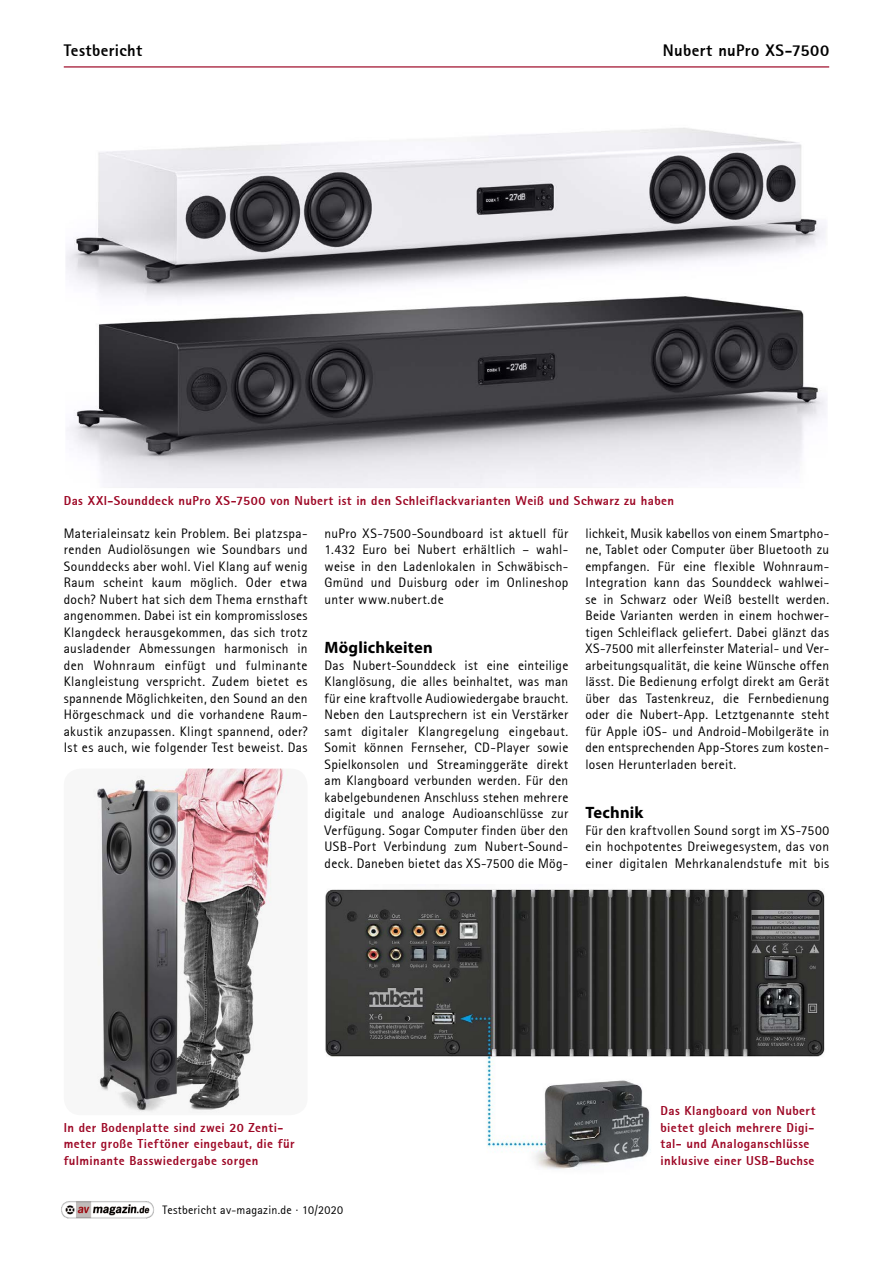
<style>
.page{position:relative;width:893px;height:1263px;background:#fff}
.page>*{position:absolute;margin:0;border:0;box-sizing:border-box;transform-origin:0 0}
.Sky_x{font:800 16.5px "Rotis Sans Serif";letter-spacing:.025em;color:#000}
.Subheads_x{font:700 16.5px "Myriad Pro";letter-spacing:.01em;color:#000}
.Brot_ohne_Einzug_x{font:13.5px/16.5px "Rotis Sans Serif";letter-spacing:.02em;color:#000;text-align:justify}
.BUs_x{font:800 12.75px/16.5px "Rotis Sans Serif";letter-spacing:.03em;color:#9d0624}
._8pt_x{font:12px "Rotis Sans Serif";letter-spacing:.02em;color:#000}
</style>
<div class="page">
<img style="left:93px;top:769px;width:195px;height:344px">
<img style="left:325px;top:889px;width:500px;height:281px">
<img style="left:66px;top:128px;width:761px;height:360px">
<hr style="left:64px;top:66px;width:765px;height:2px;background:#9d0624">
<img style="left:61px;top:1201px;width:93px;height:18px">
<p class="Sky_x" style="left:64px;top:40px;width:80px">Testbericht</p>
<p class="Sky_x" style="left:663px;top:40px;width:168px">Nubert nuPro XS-7500</p>
<p class="BUs_x" style="left:64px;top:492px;width:612px">Das XXl-Sounddeck nuPro XS-7500 von Nubert ist in den Schleiflackvarianten Weiß und Schwarz zu haben</p>
<p class="Brot_ohne_Einzug_x" style="left:325px;top:525px;width:245px">nuPro XS-7500-Soundboard ist aktuell für 1.432 Euro bei Nubert erhältlich – wahl&shy;weise in den Ladenlokalen in Schwäbisch-Gmünd und Duisburg oder im Onlineshop unter www.nubert.de</p>
<p class="Subheads_x" style="left:325px;top:638px;width:110px">Möglichkeiten</p>
<p class="Brot_ohne_Einzug_x" style="left:325px;top:657px;width:245px">Das Nubert-Sounddeck ist eine einteilige Klanglösung, die alles beinhaltet, was man für eine kraftvolle Audiowiedergabe braucht.<br>Neben den Lautsprechern ist ein Verstärker samt digitaler Klangregelung eingebaut.<br>Somit können Fernseher, CD-Player sowie Spielkonsolen und Streaminggeräte direkt am Klangboard verbunden werden. Für den kabelgebundenen Anschluss stehen mehrere digitale und analoge Audioanschlüsse zur Verfügung. Sogar Computer finden über den USB-Port Verbindung zum Nubert-Sound&shy;deck. Daneben bietet das XS-7500 die Mög-</p>
<p class="Brot_ohne_Einzug_x" style="left:64px;top:525px;width:245px">Materialeinsatz kein Problem. Bei platzspa&shy;renden Audiolösungen wie Soundbars und Sounddecks aber wohl. Viel Klang auf wenig Raum scheint kaum möglich. Oder etwa doch? Nubert hat sich dem Thema ernsthaft angenommen. Dabei ist ein kompromissloses Klangdeck herausgekommen, das sich trotz ausladender Abmessungen harmonisch in den Wohnraum einfügt und fulminante Klangleistung verspricht. Zudem bietet es spannende Möglichkeiten, den Sound an den Hörgeschmack und die vorhandene Raum&shy;akustik anzupassen. Klingt spannend, oder?<br>Ist es auch, wie folgender Test beweist. Das</p>
<p class="Brot_ohne_Einzug_x" style="left:585px;top:525px;width:245px">lichkeit, Musik kabellos von einem Smartpho&shy;ne, Tablet oder Computer über Bluetooth zu empfangen. Für eine flexible Wohnraum-Integration kann das Sounddeck wahlwei&shy;se in Schwarz oder Weiß bestellt werden.<br>Beide Varianten werden in einem hochwer&shy;tigen Schleiflack geliefert. Dabei glänzt das XS-7500 mit allerfeinster Material- und Ver&shy;arbeitungsqualität, die keine Wünsche offen lässt. Die Bedienung erfolgt direkt am Gerät über das Tastenkreuz, die Fernbedienung oder die Nubert-App. Letztgenannte steht für Apple iOS- und Android-Mobilgeräte in den entsprechenden App-Stores zum kosten&shy;losen Herunterladen bereit.</p>
<p class="Subheads_x" style="left:585px;top:803px;width:60px">Technik</p>
<p class="Brot_ohne_Einzug_x" style="left:585px;top:822px;width:245px">Für den kraftvollen Sound sorgt im XS-7500 ein hochpotentes Dreiwegesystem, das von einer digitalen Mehrkanalendstufe mit bis</p>
<p class="BUs_x" style="left:64px;top:1119px;width:232px">In der Bodenplatte sind zwei 20 Zenti&shy;meter große Tieftöner eingebaut, die für fulminante Basswiedergabe sorgen</p>
<p class="_8pt_x" style="left:162px;top:1203px;width:182px">Testbericht av-magazin.de · 10/2020</p>
<p class="BUs_x" style="left:660px;top:1102px;width:156px">Das Klangboard von Nubert bietet gleich mehrere Digi&shy;tal- und Analoganschlüsse inklusive einer USB-Buchse</p>
</div>
